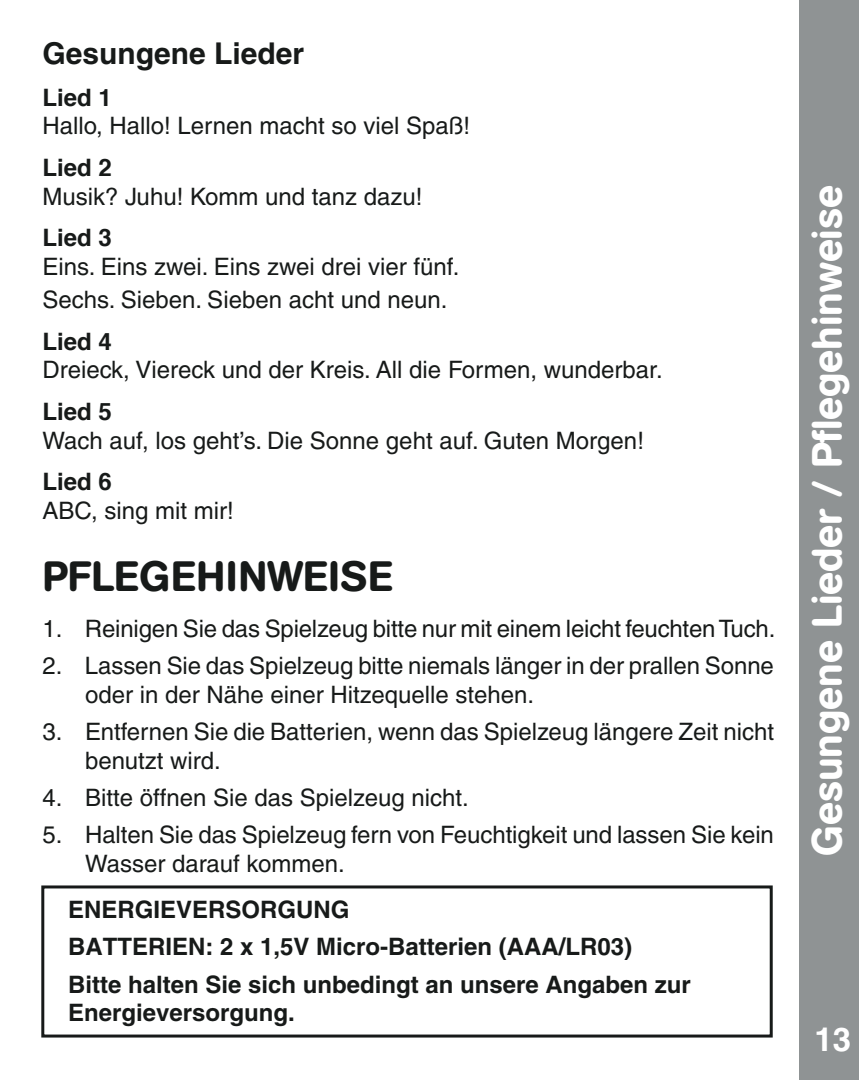
<style>
.page{position:relative;width:859px;height:1080px;background:#fff}
.page>*{position:absolute;margin:0;border:0;box-sizing:border-box;transform-origin:0 0}
.t1{font:500 42px "AG Book Rounded";color:#fff}
.t2{font:500 42px "AG Book Rounded";letter-spacing:.02em;color:#171a19}
.t3{font:700 33px "Helvetica";color:#fff}
.t4{font:700 30px "Helvetica";color:#171a19}
.t5{font:500 24px/28.8px "Helvetica";color:#171a19}
.t6{font:700 24px/37.2px "Helvetica";color:#171a19}
.t7{font:700 24px "Helvetica";color:#171a19}
</style>
<div class="page">
<div style="left:799px;top:0;width:60px;height:1080px;background:#8f9394"></div>
<div style="left:41px;top:885px;width:732px;height:153px;border:3px solid #171a19"></div>
<p class="t4" style="left:42px;top:35px;width:263px">Gesungene Lieder</p>
<p class="t7" style="left:42px;top:78px;width:71px">Lied 1</p>
<p class="t5" style="left:42px;top:111px;width:429px">Hallo, Hallo! Lernen macht so viel Spaß!</p>
<p class="t7" style="left:42px;top:148px;width:71px">Lied 2</p>
<p class="t5" style="left:42px;top:182px;width:382px">Musik? Juhu! Komm und tanz dazu!</p>
<p class="t7" style="left:42px;top:218px;width:71px">Lied 3</p>
<p class="t5" style="left:42px;top:250px;width:419px;line-height:33px">Eins. Eins zwei. Eins zwei drei vier fünf.<br>Sechs. Sieben. Sieben acht und neun.</p>
<p class="t7" style="left:42px;top:322px;width:71px">Lied 4</p>
<p class="t5" style="left:42px;top:356px;width:622px">Dreieck, Viereck und der Kreis. All die Formen, wunderbar.</p>
<p class="t7" style="left:42px;top:392px;width:71px">Lied 5</p>
<p class="t5" style="left:42px;top:426px;width:603px">Wach auf, los geht’s. Die Sonne geht auf. Guten Morgen!</p>
<p class="t7" style="left:42px;top:463px;width:71px">Lied 6</p>
<p class="t5" style="left:42px;top:496px;width:193px">ABC, sing mit mir!</p>
<h1 class="t2" style="left:42px;top:552px;width:352px">PFLEGEHINWEISE</h1>
<p class="t5" style="left:42px;top:614px;width:734px">1. Reinigen Sie das Spielzeug bitte nur mit einem leicht feuchtenTuch.</p>
<p class="t5" style="left:85px;top:651px;width:690px;text-indent:-43px">2. Lassen Sie das Spielzeug bitte niemals länger in der prallen Sonne oder in der Nähe einer Hitzequelle stehen.</p>
<p class="t5" style="left:85px;top:717px;width:690px;text-indent:-43px">3. Entfernen Sie die Batterien, wenn das Spielzeug längere Zeit nicht benutzt wird.</p>
<p class="t5" style="left:43px;top:783px;width:428px">4. Bitte öffnen Sie das Spielzeug nicht.</p>
<p class="t5" style="left:85px;top:821px;width:690px;text-indent:-42px">5. Halten Sie das Spielzeug fern von Feuchtigkeit und lassen Sie kein<br>Wasser darauf kommen.</p>
<p class="t6" style="left:68px;top:891px;width:624px">ENERGIEVERSORGUNG<br>BATTERIEN: 2 x 1,5V Micro-Batterien (AAA/LR03)<br>Bitte halten Sie sich unbedingt an unsere Angaben zur</p>
<p class="t6" style="left:68px;top:994px;width:228px">Energieversorgung.</p>
<h1 class="t1" style="left:802px;top:856px;width:672px;rotate:-90deg">Gesungene Lieder / Pflegehinweise</h1>
<h2 class="t3" style="left:814px;top:1020px;width:38px">13</h2>
</div>
